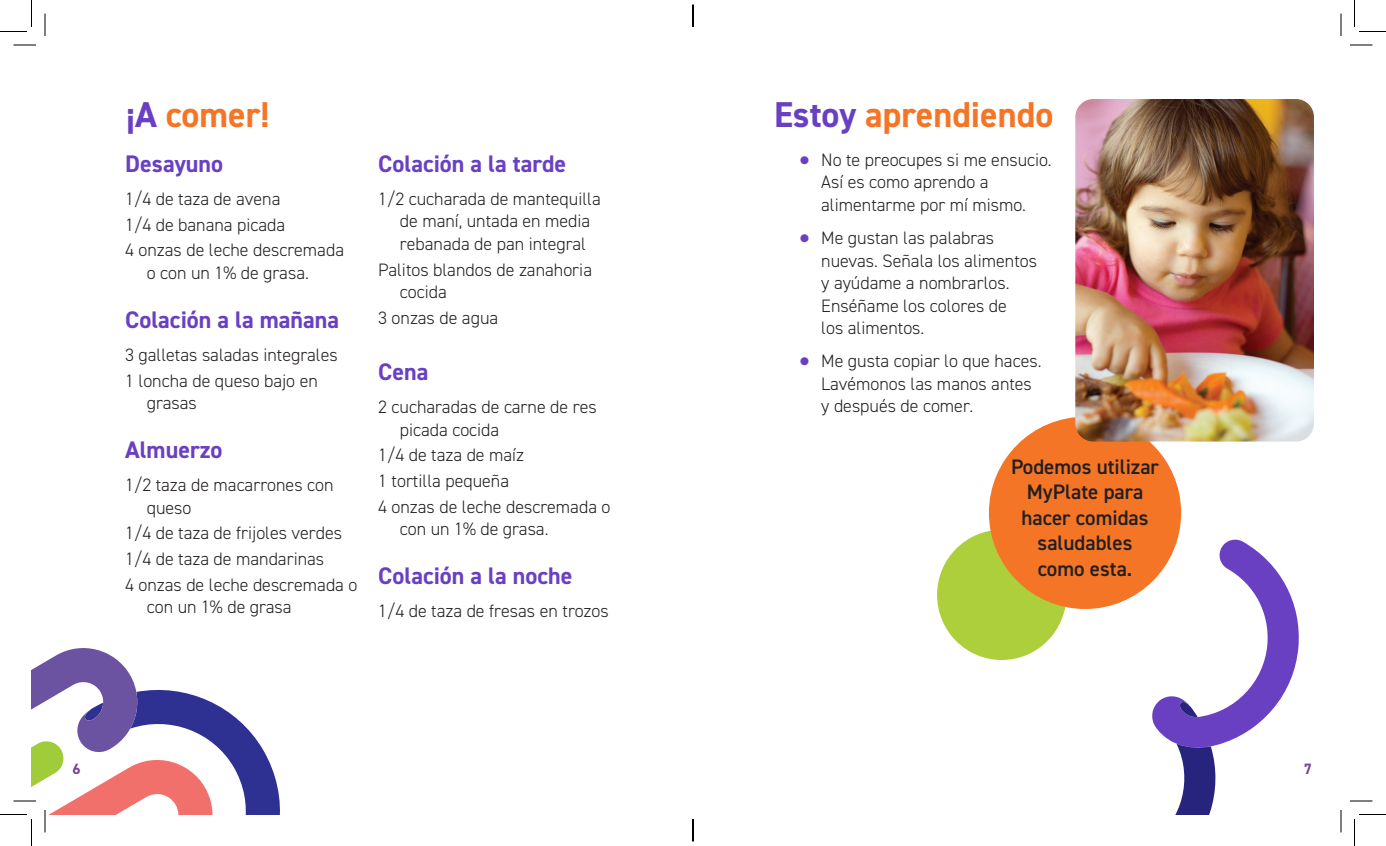
<style>
.page{position:relative;width:1386px;height:846px;background:#fff}
.page>*{position:absolute;margin:0;border:0;box-sizing:border-box;transform-origin:0 0}
.t1{font:700 36px "DIN2014";color:#f57526}
.t2{font:700 24px "DIN2014";color:#6940c2}
.t3{font:600 21px/25.5px "DIN2014";color:#231f20;text-align:center}
.t4{font:300 18px/22.5px "DIN2014";color:#231f20}
.t5{font:700 15px "DIN2014";color:#7c4099}
.s1{color:#6940c2}
.s2{font-weight:700;font-size:34.5px;color:#6940c2}
</style>
<div class="page">
<div style="left:937px;top:530px;width:129px;height:130px;background:#aecf3c;border-radius:50%"></div>
<svg style="left:1042px;top:539px;width:257px;height:275px"></svg>
<div style="left:989px;top:417px;width:192px;height:192px;background:#f57526;border-radius:50%"></div>
<img style="left:1075px;top:99px;width:239px;height:343px">
<svg style="left:14px;top:45px;width:22px;height:1px"></svg>
<svg style="left:1350px;top:45px;width:22px;height:1px"></svg>
<svg style="left:1350px;top:801px;width:22px;height:1px"></svg>
<svg style="left:45px;top:14px;width:1px;height:22px"></svg>
<svg style="left:1341px;top:14px;width:1px;height:22px"></svg>
<svg style="left:1341px;top:810px;width:1px;height:22px"></svg>
<svg style="left:0;top:0;width:32px;height:32px"></svg>
<svg style="left:0;top:648px;width:280px;height:198px"></svg>
<svg style="left:1354px;top:0;width:32px;height:32px"></svg>
<svg style="left:1354px;top:814px;width:32px;height:32px"></svg>
<svg style="left:692px;top:4px;width:2px;height:23px"></svg>
<svg style="left:692px;top:819px;width:2px;height:23px"></svg>
<h1 class="t1" style="left:126px;top:91px;width:145px"><span class="s1">¡A</span> comer!</h1>
<h2 class="t2" style="left:125px;top:147px;width:99px">Desayuno</h2>
<p class="t4" style="left:125px;top:186px;width:220px;line-height:25.8px">1/4 de taza de avena<br>1/4 de banana picada<br>4 onzas de leche descremada</p>
<p class="t4" style="left:147px;top:262px;width:164px">o con un 1% de grasa.</p>
<h2 class="t2" style="left:125px;top:303px;width:215px">Colación a la mañana</h2>
<p class="t4" style="left:125px;top:342px;width:214px;line-height:25.8px">3 galletas saladas integrales<br>1 loncha de queso bajo en</p>
<p class="t4" style="left:147px;top:392px;width:52px">grasas</p>
<h2 class="t2" style="left:125px;top:433px;width:99px">Almuerzo</h2>
<p class="t4" style="left:147px;top:474px;width:188px;text-indent:-22px">1/2 taza de macarrones con queso</p>
<p class="t4" style="left:125px;top:520px;width:234px;line-height:25.8px">1/4 de taza de frijoles verdes<br>1/4 de taza de mandarinas<br>4 onzas de leche descremada o</p>
<p class="t4" style="left:147px;top:596px;width:146px">con un 1% de grasa</p>
<h2 class="t2" style="left:378px;top:147px;width:189px">Colación a la tarde</h2>
<p class="t4" style="left:400px;top:188px;width:202px;text-indent:-22px">1/2 cucharada de mantequilla de maní, untada en media rebanada de pan integral</p>
<p class="t4" style="left:400px;top:258px;width:194px;text-indent:-22px">Palitos blandos de zanahoria cocida</p>
<p class="t4" style="left:378px;top:307px;width:121px">3 onzas de agua</p>
<h2 class="t2" style="left:378px;top:356px;width:52px">Cena</h2>
<p class="t4" style="left:400px;top:396px;width:198px;text-indent:-22px">2 cucharadas de carne de res picada cocida</p>
<p class="t4" style="left:378px;top:442px;width:234px;line-height:25.8px">1/4 de taza de maíz<br>1 tortilla pequeña<br>4 onzas de leche descremada o</p>
<p class="t4" style="left:400px;top:518px;width:150px">con un 1% de grasa.</p>
<h2 class="t2" style="left:378px;top:560px;width:196px">Colación a la noche</h2>
<p class="t4" style="left:378px;top:600px;width:232px">1/4 de taza de fresas en trozos</p>
<h1 class="t1" style="left:774px;top:91px;width:281px"><span class="s1">Estoy</span> aprendiendo</h1>
<p class="t4" style="left:821px;top:148px;width:232px;text-indent:-22px"><span class="s2">•</span> No te preocupes si me ensucio.<br>Así es como aprendo a alimentarme por mí mismo.</p>
<p class="t4" style="left:821px;top:227px;width:217px;text-indent:-22px"><span class="s2">•</span> Me gustan las palabras nuevas. Señala los alimentos y ayúdame a nombrarlos.<br>Enséñame los colores de<br>los alimentos.</p>
<p class="t4" style="left:821px;top:350px;width:222px;text-indent:-22px"><span class="s2">•</span> Me gusta copiar lo que haces.<br>Lavémonos las manos antes y después de comer.</p>
<p class="t3" style="left:1011px;top:454px;width:150px">Podemos utilizar<br>MyPlate para hacer comidas saludables<br>como esta.</p>
<p class="t5" style="left:72px;top:759px;width:10px">6</p>
<p class="t5" style="left:1304px;top:759px;width:10px">7</p>
</div>
